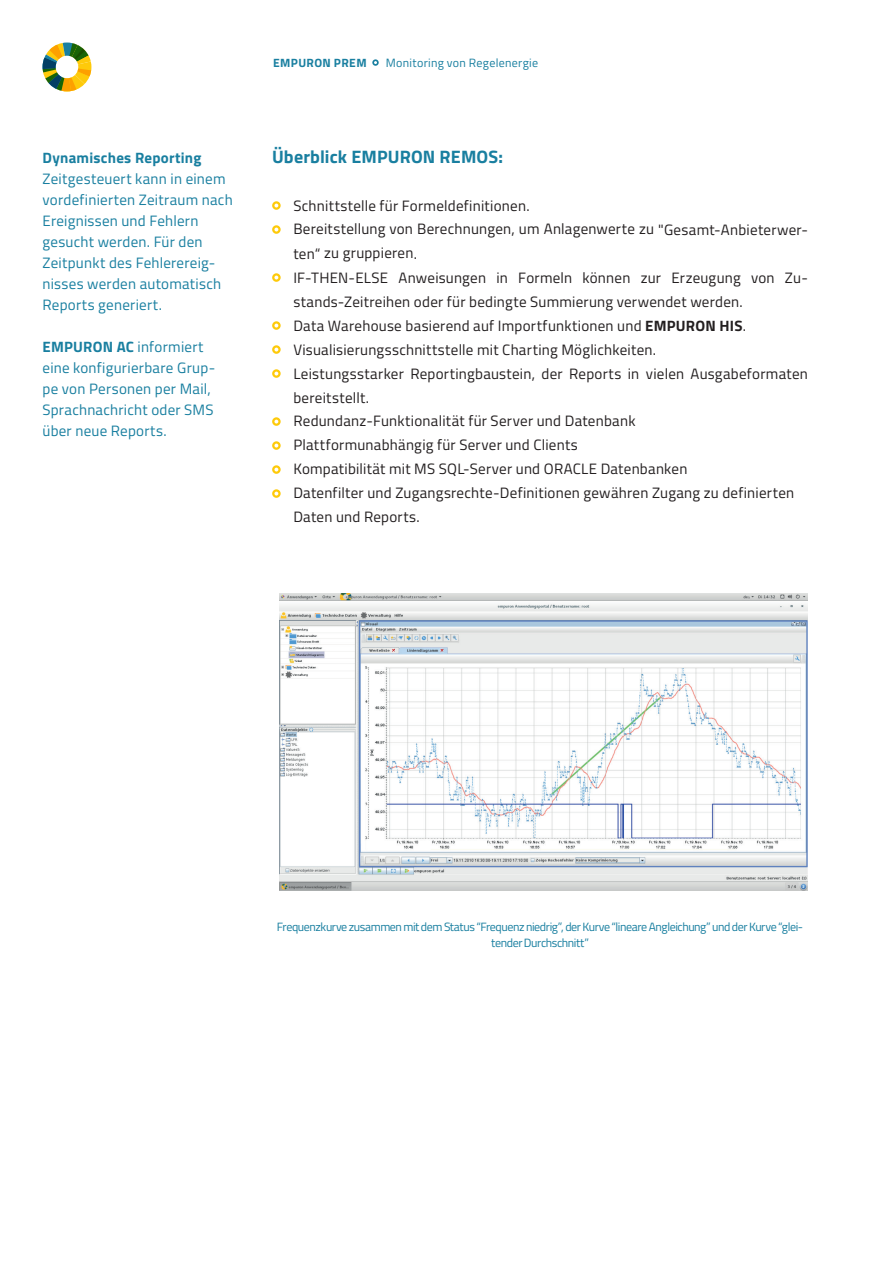
<style>
.page{position:relative;width:893px;height:1263px;background:#fff}
.page>*{position:absolute;margin:0;border:0;box-sizing:border-box;transform-origin:0 0}
.t1{font:700 18px "Titillium Web";letter-spacing:.005em;color:#197fa0}
.t2{font:15px/24px "Titillium Web";letter-spacing:.015em;color:#231f20}
.t3{font:15px/21px "Titillium Web";letter-spacing:.015em;color:#197fa0}
.t4{font:700 15px "Titillium Web";letter-spacing:.015em;color:#197fa0}
.t5{font:12px/16.5px "Titillium Web";letter-spacing:-.035em;color:#197fa0;text-align:center}
.t6{font:12px "Titillium Web";letter-spacing:.025em;color:#197fa0}
.t7{font:700 12px "Titillium Web";letter-spacing:.035em;color:#197fa0}
.s1{font-weight:700}
</style>
<div class="page">
<svg style="left:272px;top:201px;width:9px;height:9px"></svg>
<svg style="left:272px;top:225px;width:9px;height:9px"></svg>
<svg style="left:272px;top:273px;width:9px;height:9px"></svg>
<svg style="left:272px;top:321px;width:9px;height:9px"></svg>
<svg style="left:272px;top:345px;width:9px;height:9px"></svg>
<svg style="left:272px;top:369px;width:9px;height:9px"></svg>
<svg style="left:272px;top:417px;width:9px;height:9px"></svg>
<svg style="left:272px;top:441px;width:9px;height:9px"></svg>
<svg style="left:272px;top:465px;width:9px;height:9px"></svg>
<svg style="left:272px;top:489px;width:9px;height:9px"></svg>
<svg style="left:372px;top:59px;width:7px;height:7px"></svg>
<svg style="left:43px;top:43px;width:48px;height:48px"></svg>
<img style="left:279px;top:593px;width:529px;height:298px">
<p class="t4" style="left:43px;top:146px;width:160px">Dynamisches Reporting</p>
<p class="t3" style="left:43px;top:167px;width:192px">Zeitgesteuert kann in einem vordefinierten Zeitraum nach<br>Ereignissen und Fehlern gesucht werden. Für den<br>Zeitpunkt des Fehlerereig&shy;nisses werden automatisch<br>Reports generiert.</p>
<p class="t3" style="left:43px;top:335px;width:174px"><span class="s1">EMPURON AC</span> informiert eine konfigurierbare Grup&shy;pe von Personen per Mail,<br>Sprachnachricht oder SMS über neue Reports.</p>
<p class="t7" style="left:273px;top:53px;width:95px">EMPURON PREM</p>
<p class="t6" style="left:386px;top:54px;width:154px">Monitoring von Regelenergie</p>
<p class="t1" style="left:272px;top:142px;width:232px">Überblick EMPURON REMOS:</p>
<p class="t2" style="left:293px;top:193px;width:516px">Schnittstelle für Formeldefinitionen.<br>Bereitstellung von Berechnungen, um Anlagenwerte zu "Gesamt-Anbieterwer&shy;ten“ zu gruppieren.<br>IF-THEN-ELSE Anweisungen in Formeln können zur Erzeugung von Zu&shy;stands-Zeitreihen oder für bedingte Summierung verwendet werden.<br>Data Warehouse basierend auf Importfunktionen und <span class="s1">EMPURON HIS</span>.<br>Visualisierungsschnittstelle mit Charting Möglichkeiten.<br>Leistungsstarker Reportingbaustein, der Reports in vielen Ausgabeformaten bereitstellt.<br>Redundanz-Funktionalität für Server und Datenbank<br>Plattformunabhängig für Server und Clients<br>Kompatibilität mit MS SQL-Server und ORACLE Datenbanken<br>Datenfilter und Zugangsrechte-Definitionen gewähren Zugang zu definierten Daten und Reports.</p>
<p class="t5" style="left:277px;top:917px;width:528px">Frequenzkurve zusammen mit dem Status “Frequenz niedrig”, der Kurve “lineare Angleichung” und der Kurve “glei&shy;tender Durchschnitt”</p>
</div>
